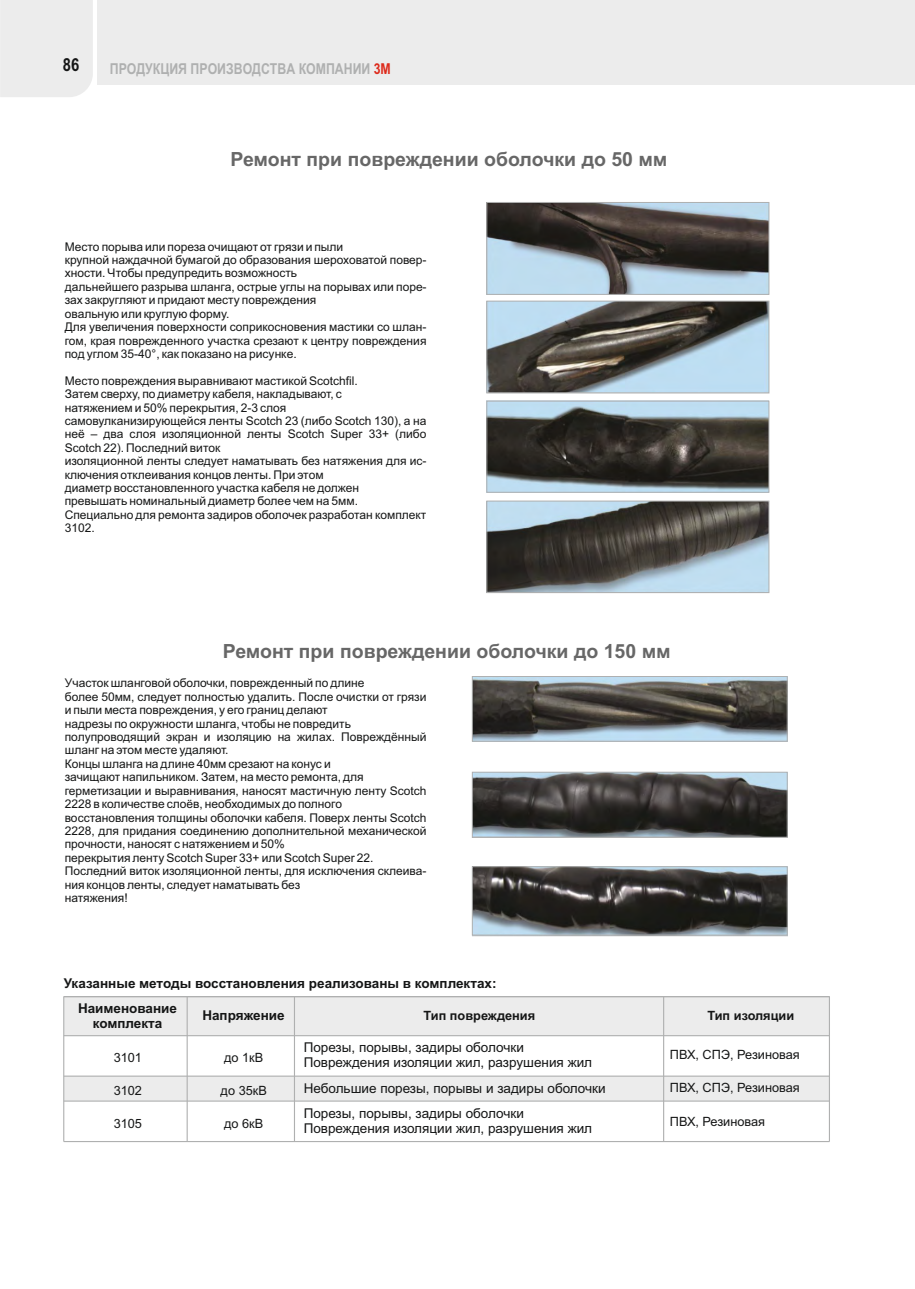
<style>
.page{position:relative;width:915px;height:1289px;background:#fff}
.page>*{position:absolute;margin:0;border:0;box-sizing:border-box;transform-origin:0 0}
.t1{font:700 19.5px "Arial";color:#676767}
.t2{font:700 18px "Arial Narrow";color:#151616}
.t3{font:700 15px "Arial Narrow";color:#afb0b0}
.t4{font:13.5px/15.1px "Arial";color:#151616}
.t5{font:700 13.5px/24.9px "Arial";color:#151616}
.t6{font:12.75px "Arial";color:#151616}
.t7{font:700 12.75px "Arial";color:#151616}
.t8{font:12px/13.4px "Arial";color:#151616}
.s1{color:#dd2b1c}
</style>
<div class="page">
<div style="left:97px;top:0;width:817px;height:84px;background:#ececec"></div>
<div style="left:0;top:0;width:93px;height:97px;background:#ececec"></div>
<div style="left:64px;top:1076px;width:765px;height:25px;background:#ececec"></div>
<div style="left:64px;top:996px;width:765px;height:39px;background:#ececec"></div>
<hr style="left:64px;top:996px;width:765px;height:1px;background:#afb0b0">
<hr style="left:64px;top:1035px;width:765px;height:1px;background:#afb0b0">
<hr style="left:63px;top:996px;width:1px;height:145px;background:#afb0b0">
<hr style="left:186px;top:996px;width:2px;height:145px;background:#afb0b0">
<hr style="left:294px;top:996px;width:1px;height:145px;background:#afb0b0">
<hr style="left:662px;top:996px;width:2px;height:145px;background:#afb0b0">
<hr style="left:828px;top:996px;width:1px;height:145px;background:#afb0b0">
<hr style="left:64px;top:1075px;width:765px;height:1px;background:#afb0b0">
<hr style="left:64px;top:1100px;width:765px;height:1px;background:#afb0b0">
<hr style="left:64px;top:1140px;width:765px;height:2px;background:#afb0b0">
<img style="left:486px;top:402px;width:282px;height:91px">
<img style="left:488px;top:204px;width:279px;height:89px">
<img style="left:488px;top:303px;width:279px;height:88px">
<img style="left:488px;top:502px;width:279px;height:89px">
<div style="left:486px;top:202px;width:283px;height:93px;border:1px solid #afb0b0"></div>
<div style="left:486px;top:301px;width:283px;height:92px;border:1px solid #afb0b0"></div>
<div style="left:486px;top:400px;width:283px;height:92px;border:1px solid #afb0b0"></div>
<div style="left:486px;top:500px;width:283px;height:93px;border:1px solid #afb0b0"></div>
<img style="left:473px;top:678px;width:312px;height:61px">
<img style="left:473px;top:773px;width:312px;height:62px">
<img style="left:472px;top:868px;width:315px;height:68px">
<div style="left:471px;top:676px;width:316px;height:65px;border:1px solid #afb0b0"></div>
<div style="left:471px;top:771px;width:316px;height:66px;border:1px solid #afb0b0"></div>
<div style="left:471px;top:866px;width:316px;height:69px;border:1px solid #afb0b0"></div>
<h2 class="t2" style="left:63px;top:57px;width:18px">86</h2>
<p class="t3" style="left:110px;top:63px;width:282px">ПРОДУКЦИЯ ПРОИЗВОДСТВА КОМПАНИИ <span class="s1">3М</span></p>
<h1 class="t1" style="left:230px;top:152px;width:438px">Ремонт при повреждении оболочки до 50 мм</h1>
<p class="t8" style="left:65px;top:241px;width:363px">Место порыва или пореза очищают от грязи и пыли<br>крупной наждачной бумагой до образования шероховатой повер&shy;хности. Чтобы предупредить возможность<br>дальнейшего разрыва шланга, острые углы на порывах или поре&shy;зах закругляют и придают месту повреждения<br>овальную или круглую форму.<br>Для увеличения поверхности соприкосновения мастики со шлан&shy;гом, края поврежденного участка срезают к центру повреждения под углом 35-40°, как показано на рисунке.</p>
<p class="t8" style="left:65px;top:375px;width:363px">Место повреждения выравнивают мастикой Scotchfil.<br>Затем сверху, по диаметру кабеля, накладывают, с<br>натяжением и 50% перекрытия, 2-3 слоя самовулканизирующейся ленты Scotch 23 (либо Scotch 130), а на неё – два слоя изоляционной ленты Scotch Super 33+ (либо Scotch 22). Последний виток<br>изоляционной ленты следует наматывать без натяжения для ис&shy;ключения отклеивания концов ленты. При этом<br>диаметр восстановленного участка кабеля не должен<br>превышать номинальный диаметр более чем на 5мм.<br>Специально для ремонта задиров оболочек разработан комплект 3102.</p>
<h1 class="t1" style="left:223px;top:644px;width:449px">Ремонт при повреждении оболочки до 150 мм</h1>
<p class="t8" style="left:65px;top:677px;width:363px">Участок шланговой оболочки, поврежденный по длине<br>более 50мм, следует полностью удалить. После очистки от грязи и пыли места повреждения, у его границ делают<br>надрезы по окружности шланга, чтобы не повредить полупроводящий экран и изоляцию на жилах. Повреждённый шланг на этом месте удаляют.<br>Концы шланга на длине 40мм срезают на конус и<br>зачищают напильником. Затем, на место ремонта, для герметизации и выравнивания, наносят мастичную ленту Scotch 2228 в количестве слоёв, необходимых до полного восстановления толщины оболочки кабеля. Поверх ленты Scotch 2228, для придания соединению дополнительной механической прочности, наносят с натяжением и 50%<br>перекрытия ленту Scotch Super 33+ или Scotch Super 22.<br>Последний виток изоляционной ленты, для исключения склеива&shy;ния концов ленты, следует наматывать без<br>натяжения!</p>
<p class="t5" style="left:78px;top:972px;width:420px;text-indent:-14px">Указанные методы восстановления реализованы в комплектах:<br>Наименование</p>
<p class="t5" style="left:93px;top:1012px;width:71px">комплекта</p>
<p class="t5" style="left:202px;top:1003px;width:84px">Напряжение</p>
<p class="t7" style="left:423px;top:1010px;width:113px">Тип повреждения</p>
<p class="t7" style="left:707px;top:1010px;width:88px">Тип изоляции</p>
<p class="t4" style="left:303px;top:1040px;width:290px">Порезы, порывы, задиры оболочки<br>Повреждения изоляции жил, разрушения жил</p>
<p class="t4" style="left:303px;top:1076px;width:303px;line-height:24.9px">Небольшие порезы, порывы и задиры оболочки<br>Порезы, порывы, задиры оболочки</p>
<p class="t4" style="left:303px;top:1121px;width:290px">Повреждения изоляции жил, разрушения жил</p>
<p class="t6" style="left:669px;top:1050px;width:131px">ПВХ, СПЭ, Резиновая</p>
<p class="t6" style="left:669px;top:1082px;width:131px">ПВХ, СПЭ, Резиновая</p>
<p class="t6" style="left:669px;top:1116px;width:97px">ПВХ, Резиновая</p>
<p class="t6" style="left:114px;top:1052px;width:30px">3101</p>
<p class="t6" style="left:114px;top:1085px;width:30px">3102</p>
<p class="t6" style="left:114px;top:1118px;width:30px">3105</p>
<p class="t6" style="left:224px;top:1052px;width:41px">до 1кВ</p>
<p class="t6" style="left:220px;top:1085px;width:48px">до 35кВ</p>
<p class="t6" style="left:224px;top:1118px;width:41px">до 6кВ</p>
</div>
